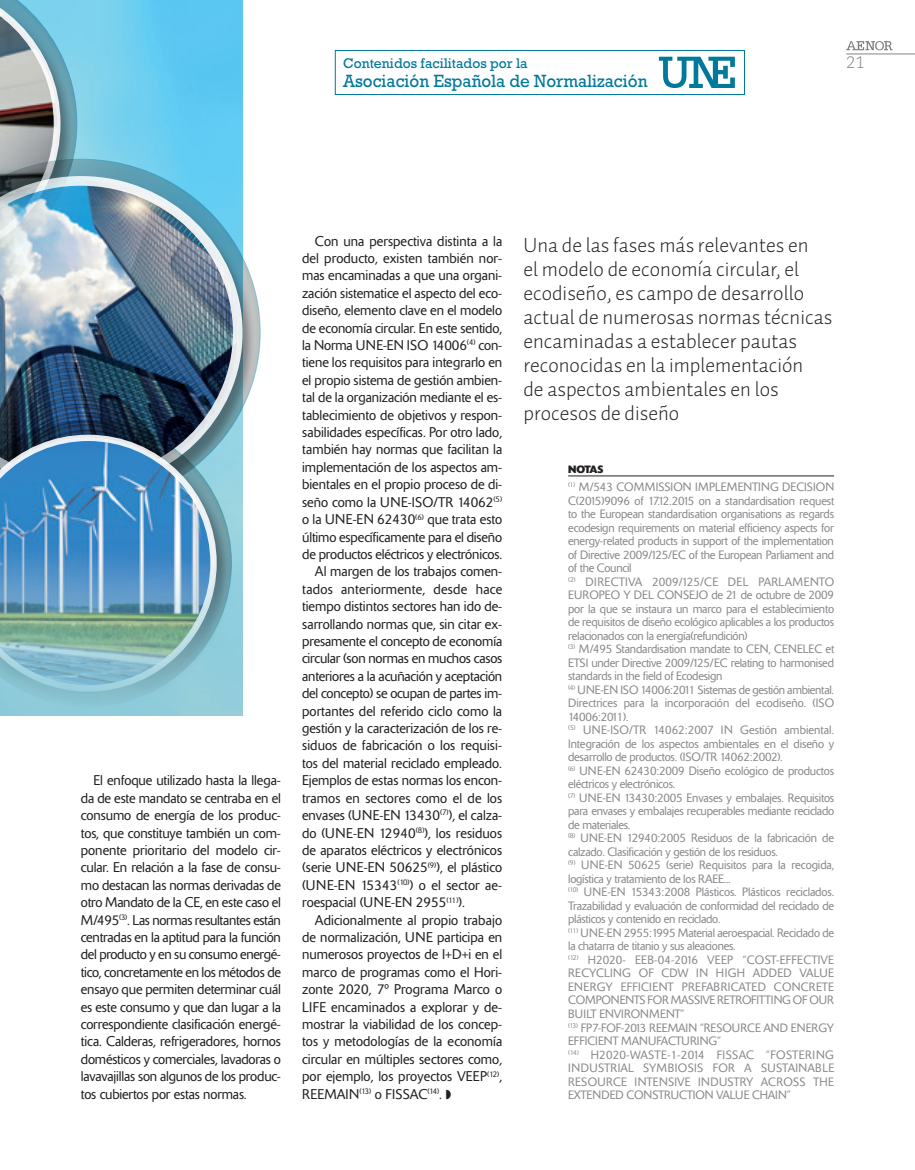
<style>
.page{position:relative;width:915px;height:1170px;background:#fff}
.page>*{position:absolute;margin:0;border:0;box-sizing:border-box;transform-origin:0 0}
._05_SUMARIO_TEMAS{font:21px/24px "Auto 1 Light LF";color:#231f20}
._02_TITULAR_TEMAS{font:18px "Rockwell Std";color:#00799d;scale:.95 1}
.t1{font:300 16.5px "Caecilia LT Std";color:#808285}
._02_TITULAR_TEMAS-2{font:14.25px "Rockwell Std";color:#00799d}
._04_TEXTO_CORRIDO{font:300 13.95px/17.4px "Delta";letter-spacing:-.005em;color:#231f20;text-align:justify}
._06_TEXTO_NOTAS_PIE{font:300 12px/13.5px "Delta";letter-spacing:-.02em;color:#87898c;text-align:justify}
._06_TEXTO_NOTAS_PIE-2{font:300 12px/13.5px "Delta";color:#87898c}
._05_NOTA_AL_PIE_NORM{font:700 10.5px "Delta";letter-spacing:-.04em;color:#231f20}
</style>
<div class="page">
<div style="left:0;top:176px;width:256px;height:331px;background:#231f20;opacity:.38"></div>
<img style="left:0;top:0;width:242px;height:715px">
<hr style="left:846px;top:54px;width:68px;height:1px;background:#808285">
<svg style="left:846px;top:41px;width:46px;height:10px"></svg>
<div style="left:335px;top:50px;width:409px;height:45px;border:1px solid #00799d"></div>
<svg style="left:658px;top:57px;width:76px;height:31px"></svg>
<hr style="left:568px;top:475px;width:265px;height:1px;background:#231f20">
<svg style="left:0;top:419px;width:232px;height:287px;background:#2d455b"></svg>
<div style="left:0;top:435px;width:231px;height:275px;background:#231f20;opacity:.38"></div>
<img style="left:0;top:434px;width:217px;height:257px">
<p class="_02_TITULAR_TEMAS-2" style="left:343px;top:55px;width:186px">Contenidos facilitados por la</p>
<p class="_02_TITULAR_TEMAS" style="left:343px;top:70px;width:322px">Asociación Española de Normalización</p>
<p class="t1" style="left:846px;top:53px;width:20px">21</p>
<p class="_04_TEXTO_CORRIDO" style="left:81px;top:771px;width:201px;text-indent:13px">El enfoque utilizado hasta la llega&shy;da de este mandato se centraba en el consumo de energía de los produc&shy;tos, que constituye también un com&shy;ponente prioritario del modelo cir&shy;cular. En relación a la fase de consu&shy;mo destacan las normas derivadas de otro Mandato de la CE, en este caso el M/495<sup>(3)</sup>. Las normas resultantes están centradas en la aptitud para la función del producto y en su consumo energé&shy;tico, concretamente en los métodos de ensayo que permiten determinar cuál es este consumo y que dan lugar a la correspondiente clasificación energé&shy;tica. Calderas, refrigeradores, hornos domésticos y comerciales, lavadoras o lavavajillas son algunos de los produc&shy;tos cubiertos por estas normas.</p>
<p class="_04_TEXTO_CORRIDO" style="left:302px;top:232px;width:201px;text-indent:13px">Con una perspectiva distinta a la del producto, existen también nor&shy;mas encaminadas a que una organi&shy;zación sistematice el aspecto del eco&shy;diseño, elemento clave en el modelo de economía circular. En este sentido, la Norma UNE-EN ISO 14006<sup>(4)</sup> con&shy;tiene los requisitos para integrarlo en el propio sistema de gestión ambien&shy;tal de la organización mediante el es&shy;tablecimiento de objetivos y respon&shy;sabilidades específicas. Por otro lado, también hay normas que facilitan la implementación de los aspectos am&shy;bientales en el propio proceso de di&shy;seño como la UNE-ISO/TR 14062<sup>(5) </sup>o la UNE-EN 62430<sup>(6)</sup> que trata esto último específicamente para el diseño de productos eléctricos y electrónicos.</p>
<p class="_04_TEXTO_CORRIDO" style="left:302px;top:563px;width:201px;text-indent:13px">Al margen de los trabajos comen&shy;tados anteriormente, desde hace tiempo distintos sectores han ido de&shy;sarrollando normas que, sin citar ex&shy;presamente el concepto de economía circular (son normas en muchos casos anteriores a la acuñación y aceptación del concepto) se ocupan de partes im&shy;portantes del referido ciclo como la gestión y la caracterización de los re&shy;siduos de fabricación o los requisi&shy;tos del material reciclado empleado.<br>Ejemplos de estas normas los encon&shy;tramos en sectores como el de los envases (UNE-EN 13430<sup>(7)</sup>), el calza&shy;do (UNE-EN 12940<sup>(8)</sup>), los residuos de aparatos eléctricos y electrónicos (serie UNE-EN 50625<sup>(9)</sup>), el plástico (UNE-EN 15343<sup>(10)</sup>) o el sector ae&shy;roespacial (UNE-EN 2955<sup>(11)</sup>).</p>
<p class="_04_TEXTO_CORRIDO" style="left:302px;top:911px;width:201px;text-indent:13px">Adicionalmente al propio trabajo de normalización, UNE participa en numerosos proyectos de I+D+i en el marco de programas como el Hori&shy;zonte 2020, 7º Programa Marco o LIFE encaminados a explorar y de&shy;mostrar la viabilidad de los concep&shy;tos y metodologías de la economía circular en múltiples sectores como, por ejemplo, los proyectos VEEP<sup>(12)</sup>, REEMAIN<sup>(13)</sup> o FISSAC<sup>(14)</sup>. ◗</p>
<p class="_05_SUMARIO_TEMAS" style="left:523px;top:232px;width:310px">Una de las fases más relevantes en<br>el modelo de economía circular, el ecodiseño, es campo de desarrollo actual de numerosas normas técnicas encaminadas a establecer pautas reconocidas en la implementación<br>de aspectos ambientales en los procesos de diseño</p>
<p class="_05_NOTA_AL_PIE_NORM" style="left:568px;top:463px;width:37px">NOTAS</p>
<p class="_06_TEXTO_NOTAS_PIE" style="left:568px;top:480px;width:267px"><sup>(1)</sup> M/543 COMMISSION IMPLEMENTING DECISION C(2015)9096 of 17.12.2015 on a standardisation request to the European standardisation organisations as regards ecodesign requirements on material efficiency aspects for energy-related products in support of the implementation of Directive 2009/125/EC of the European Parliament and of the Council</p>
<p class="_06_TEXTO_NOTAS_PIE" style="left:568px;top:575px;width:267px"><sup>(2)</sup> DIRECTIVA 2009/125/CE DEL PARLAMENTO EUROPEO Y DEL CONSEJO de 21 de octubre de 2009 por la que se instaura un marco para el establecimiento de requisitos de diseño ecológico aplicables a los productos relacionados con la energía(refundición)</p>
<p class="_06_TEXTO_NOTAS_PIE" style="left:568px;top:642px;width:267px"><sup>(3)</sup> M/495 Standardisation mandate to CEN, CENELEC et ETSI under Directive 2009/125/EC relating to harmonised standards in the field of Ecodesign</p>
<p class="_06_TEXTO_NOTAS_PIE" style="left:568px;top:683px;width:267px"><sup>(4)</sup> UNE-EN ISO 14006:2011 Sistemas de gestión ambiental.<br>Directrices para la incorporación del ecodiseño. (ISO 14006:2011).</p>
<p class="_06_TEXTO_NOTAS_PIE" style="left:568px;top:723px;width:267px"><sup>(5)</sup> UNE-ISO/TR 14062:2007 IN Gestión ambiental.<br>Integración de los aspectos ambientales en el diseño y desarrollo de productos. (ISO/TR 14062:2002).</p>
<p class="_06_TEXTO_NOTAS_PIE" style="left:568px;top:764px;width:267px"><sup>(6)</sup> UNE-EN 62430:2009 Diseño ecológico de productos eléctricos y electrónicos.</p>
<p class="_06_TEXTO_NOTAS_PIE" style="left:568px;top:791px;width:267px"><sup>(7)</sup> UNE-EN 13430:2005 Envases y embalajes. Requisitos para envases y embalajes recuperables mediante reciclado de materiales.</p>
<p class="_06_TEXTO_NOTAS_PIE" style="left:568px;top:831px;width:267px"><sup>(8)</sup> UNE-EN 12940:2005 Residuos de la fabricación de calzado. Clasificación y gestión de los residuos.</p>
<p class="_06_TEXTO_NOTAS_PIE" style="left:568px;top:858px;width:267px"><sup>(9)</sup> UNE-EN 50625 (serie) Requisitos para la recogida, logística y tratamiento de los RAEE...</p>
<p class="_06_TEXTO_NOTAS_PIE" style="left:568px;top:885px;width:267px"><sup>(10)</sup> UNE-EN 15343:2008 Plásticos. Plásticos reciclados.<br>Trazabilidad y evaluación de conformidad del reciclado de plásticos y contenido en reciclado.</p>
<p class="_06_TEXTO_NOTAS_PIE" style="left:568px;top:926px;width:267px"><sup>(11)</sup> UNE-EN 2955:1995 Material aeroespacial. Reciclado de la chatarra de titanio y sus aleaciones.</p>
<p class="_06_TEXTO_NOTAS_PIE" style="left:568px;top:953px;width:267px"><sup>(12)</sup> H2020- EEB-04-2016 VEEP “COST-EFFECTIVE RECYCLING OF CDW IN HIGH ADDED VALUE ENERGY EFFICIENT PREFABRICATED CONCRETE COMPONENTS FOR MASSIVE RETROFITTING OF OUR BUILT ENVIRONMENT”</p>
<p class="_06_TEXTO_NOTAS_PIE-2" style="left:568px;top:1020px;width:267px"><sup>(13)</sup> FP7-FOF-2013 REEMAIN “RESOURCE AND ENERGY<br>EFFICIENT MANUFACTURING”</p>
<p class="_06_TEXTO_NOTAS_PIE" style="left:568px;top:1047px;width:267px"><sup>(14)</sup> H2020-WASTE-1-2014 FISSAC “FOSTERING INDUSTRIAL SYMBIOSIS FOR A SUSTAINABLE RESOURCE INTENSIVE INDUSTRY ACROSS THE EXTENDED CONSTRUCTION VALUE CHAIN”</p>
</div>
